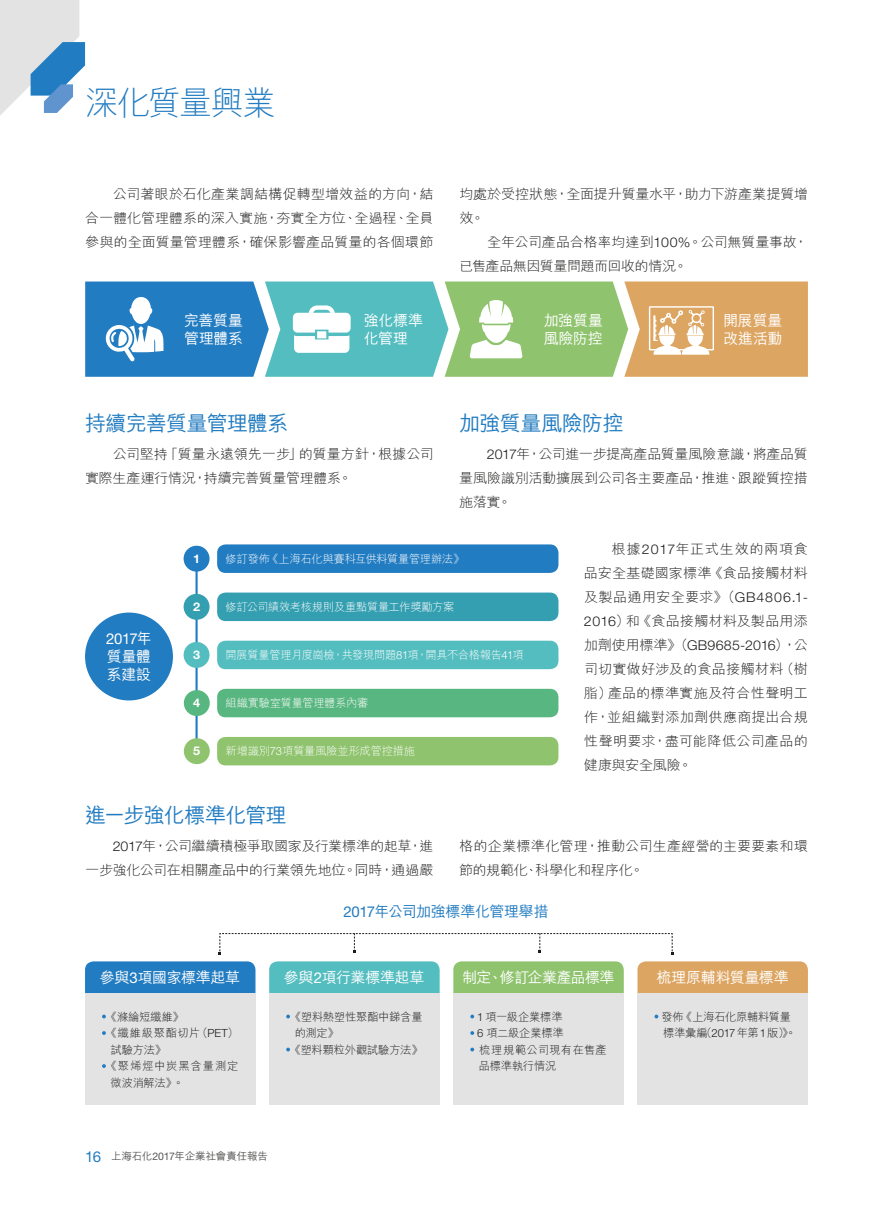
<style>
.page{position:relative;width:893px;height:1212px;background:#fff}
.page>*{position:absolute;margin:0;border:0;box-sizing:border-box;transform-origin:0 0}
.t1{font:300 33px "M Hei HK";letter-spacing:-.055em;color:#227cc1}
.t2{font:500 21px "M Hei HK";letter-spacing:-.025em;color:#227cc1}
.t3{font:500 21px "M Hei HK";letter-spacing:-.045em;color:#227cc1}
.t4{font:500 15px/18px "M Hei HK";letter-spacing:-.025em;color:#fff}
.t5{font:500 15px "M Hei HK";letter-spacing:-.025em;color:#227cc1}
.t6{font:15px "Helvetica Neue LT Std";color:#fff}
.t7{font:300 13.5px/24px "M Hei HK";letter-spacing:-.015em;color:#1c1c1b;text-align:justify;scale:1.05 1}
.t8{font:300 13.5px/24px "M Hei HK";letter-spacing:-.04em;color:#1c1c1b;scale:1.05 1}
.t9{font:700 12px "Helvetica Neue LT Std";color:#fff;scale:1.05 1}
.t10{font:300 11.25px "M Hei HK";letter-spacing:-.03em;color:#fff}
.t11{font:300 11.25px/16.5px "M Hei HK";letter-spacing:-.01em;color:#1c1c1b}
.t12{font:300 11.25px/16.5px "M Hei HK";letter-spacing:-.03em;color:#1c1c1b}
.t13{font:300 11.25px "M Hei HK";letter-spacing:.06em;color:#1c1c1b}
.t14{font:300 11.25px "M Hei HK";letter-spacing:.085em;color:#1c1c1b}
.t15{font:500 10.5px "M Hei HK";letter-spacing:-.02em;color:#575756}
.s1{font-family:"Helvetica Neue LT Std"}
.s2{font-family:"M Hei HK";font-weight:500}
.s3{font-family:"Helvetica Neue LT Std";font-weight:400}
.s4{font-family:"Helvetica Neue LT Std";font-weight:400;font-size:15px;color:#227cc1}
</style>
<div class="page">
<svg style="left:0;top:0;width:85px;height:115px"></svg>
<hr style="left:195px;top:559px;width:3px;height:200px;background:#227cc1">
<div style="left:184px;top:546px;width:26px;height:26px;background:#227cc1;border-radius:50%"></div>
<div style="left:184px;top:594px;width:26px;height:26px;background:#349fb1;border-radius:50%"></div>
<div style="left:184px;top:642px;width:26px;height:26px;background:#54bdc0;border-radius:50%"></div>
<div style="left:184px;top:690px;width:26px;height:26px;background:#58b680;border-radius:50%"></div>
<div style="left:184px;top:738px;width:26px;height:26px;background:#8fc36e;border-radius:50%"></div>
<div style="left:217px;top:544px;width:341px;height:29px;background:#227cc1;border-radius:9px"></div>
<div style="left:217px;top:592px;width:341px;height:29px;background:#349fb1;border-radius:9px"></div>
<div style="left:217px;top:641px;width:341px;height:28px;background:#54bdc0;border-radius:9px"></div>
<div style="left:217px;top:689px;width:341px;height:28px;background:#58b680;border-radius:9px"></div>
<div style="left:217px;top:737px;width:341px;height:28px;background:#8fc36e;border-radius:9px"></div>
<div style="left:85px;top:612px;width:88px;height:88px;background:#227cc1;border-radius:50%"></div>
<svg style="left:85px;top:961px;width:170px;height:33px;background:#2b81c3"></svg>
<div style="left:85px;top:994px;width:170px;height:111px;background:#e3e3e3"></div>
<svg style="left:102px;top:1014px;width:4px;height:4px"></svg>
<svg style="left:102px;top:1031px;width:4px;height:4px"></svg>
<svg style="left:102px;top:1064px;width:4px;height:4px"></svg>
<svg style="left:269px;top:961px;width:171px;height:33px;background:#5bbfc2"></svg>
<div style="left:269px;top:994px;width:171px;height:111px;background:#e3e3e3"></div>
<svg style="left:286px;top:1014px;width:4px;height:4px"></svg>
<svg style="left:286px;top:1047px;width:4px;height:4px"></svg>
<svg style="left:453px;top:961px;width:171px;height:33px;background:#93c574"></svg>
<div style="left:453px;top:994px;width:171px;height:111px;background:#e3e3e3"></div>
<svg style="left:470px;top:1014px;width:4px;height:4px"></svg>
<svg style="left:470px;top:1031px;width:4px;height:4px"></svg>
<svg style="left:470px;top:1047px;width:4px;height:4px"></svg>
<svg style="left:637px;top:961px;width:171px;height:33px;background:#dda869"></svg>
<div style="left:637px;top:994px;width:171px;height:111px;background:#e3e3e3"></div>
<svg style="left:654px;top:1014px;width:4px;height:4px"></svg>
<svg style="left:219px;top:933px;width:454px;height:22px"></svg>
<svg style="left:85px;top:281px;width:723px;height:96px;background:#8db4a3"></svg>
<h1 class="t1" style="left:85px;top:79px;width:192px">深化質量興業</h1>
<p class="t7" style="left:85px;top:182px;width:333px;text-indent:28px">公司著眼於石化產業調結構促轉型增效益的方向，結合一體化管理體系的深入實施，夯實全方位、全過程、全員參與的全面質量管理體系，確保影響產品質量的各個環節</p>
<p class="t7" style="left:459px;top:182px;width:333px">均處於受控狀態，全面提升質量水平，助力下游產業提質增效。</p>
<p class="t8" style="left:459px;top:230px;width:333px;text-indent:28px">全年公司產品合格率均達到<span class="s1">100%</span>。公司無質量事故，已售產品無因質量問題而回收的情況。</p>
<p class="t4" style="left:184px;top:310px;width:60px">完善質量管理體系</p>
<p class="t4" style="left:364px;top:310px;width:61px">強化標準化管理</p>
<p class="t4" style="left:544px;top:310px;width:61px">加強質量風險防控</p>
<p class="t4" style="left:723px;top:310px;width:61px">開展質量改進活動</p>
<h2 class="t2" style="left:85px;top:408px;width:205px">持續完善質量管理體系</h2>
<h2 class="t2" style="left:459px;top:408px;width:166px">加強質量風險防控</h2>
<p class="t7" style="left:85px;top:441px;width:334px;text-indent:28px">公司堅持「質量永遠領先一步」的質量方針，根據公司實際生產運行情況，持續完善質量管理體系。</p>
<p class="t7" style="left:459px;top:441px;width:334px;text-indent:28px"><span class="s1">2017</span>年，公司進一步提高產品質量風險意識，將產品質量風險識別活動擴展到公司各主要產品，推進、跟蹤質控措施落實。</p>
<p class="t6" style="left:106px;top:630px;width:47px">2017<span class="s2">年</span></p>
<p class="t4" style="left:107px;top:647px;width:46px">質量體系建設</p>
<p class="t9" style="left:193px;top:551px;width:8px">1</p>
<p class="t9" style="left:193px;top:599px;width:8px">2</p>
<p class="t9" style="left:193px;top:647px;width:8px">3</p>
<p class="t9" style="left:193px;top:695px;width:8px">4</p>
<p class="t9" style="left:193px;top:743px;width:8px">5</p>
<p class="t10" style="left:226px;top:551px;width:240px">修訂發佈《上海石化與賽科互供料質量管理辦法》</p>
<p class="t10" style="left:226px;top:599px;width:230px">修訂公司績效考核規則及重點質量工作獎勵方案</p>
<p class="t10" style="left:226px;top:647px;width:300px">開展質量管理月度崗檢，共發現問題<span class="s1">81</span>項，開具不合格報告<span class="s1">41</span>項</p>
<p class="t10" style="left:226px;top:695px;width:144px">組織實驗室質量管理體系內審</p>
<p class="t10" style="left:226px;top:743px;width:191px">新增識別<span class="s1">73</span>項質量風險並形成管控措施</p>
<h2 class="t3" style="left:85px;top:800px;width:203px">進一步強化標準化管理</h2>
<p class="t7" style="left:584px;top:536px;width:215px;text-indent:28px">根據<span class="s1">2017</span>年正式生效的兩項食品安全基礎國家標準《食品接觸材料及製品通用安全要求》（<span class="s1">GB4806.1- 2016</span>）和《食品接觸材料及製品用添加劑使用標準》（<span class="s1">GB9685-2016</span>），公司切實做好涉及的食品接觸材料（樹脂）產品的標準實施及符合性聲明工作，並組織對添加劑供應商提出合規性聲明要求，盡可能降低公司產品的健康與安全風險。</p>
<p class="t7" style="left:85px;top:833px;width:334px;text-align:right"><span class="s1">2017</span>年，公司繼續積極爭取國家及行業標準的起草，進<br>一步強化公司在相關產品中的行業領先地位。同時，通過嚴</p>
<p class="t7" style="left:459px;top:833px;width:334px">格的企業標準化管理，推動公司生產經營的主要要素和環節的規範化、科學化和程序化。</p>
<p class="t5" style="left:343px;top:901px;width:207px"><span class="s3">2017</span>年公司加強標準化管理舉措</p>
<p class="t4" style="left:100px;top:968px;width:142px">參與<span class="s3">3</span>項國家標準起草</p>
<p class="t11" style="left:106px;top:1008px;width:79px">《滌綸短纖維》</p>
<p class="t13" style="left:106px;top:1025px;width:134px">《纖維級聚酯切片（<span class="s1">PET</span>）</p>
<p class="t11" style="left:111px;top:1041px;width:57px">試驗方法》</p>
<p class="t14" style="left:106px;top:1058px;width:134px">《聚烯烴中炭黑含量測定</p>
<p class="t11" style="left:111px;top:1074px;width:75px">微波消解法》。</p>
<p class="t4" style="left:284px;top:968px;width:142px">參與<span class="s3">2</span>項行業標準起草</p>
<p class="t11" style="left:290px;top:1008px;width:134px">《塑料熱塑性聚酯中銻含量</p>
<p class="t11" style="left:295px;top:1024px;width:46px">的測定》</p>
<p class="t11" style="left:290px;top:1041px;width:134px">《塑料顆粒外觀試驗方法》</p>
<p class="t15" style="left:85px;top:1148px;width:184px"><span class="s4">16</span> 上海石化<span class="s3">2017</span>年企業社會責任報告</p>
<p class="t4" style="left:462px;top:968px;width:154px">制定、修訂企業產品標準</p>
<p class="t11" style="left:477px;top:1008px;width:131px"><span class="s1">1</span> 項一級企業標準<br><span class="s1">6</span> 項二級企業標準<br>梳理規範公司現有在售產品標準執行情況</p>
<p class="t4" style="left:656px;top:968px;width:134px">梳理原輔料質量標準</p>
<p class="t12" style="left:661px;top:1008px;width:137px">發佈《上海石化原輔料質量標準彙編（<span class="s1">2017</span>年第<span class="s1">1</span>版）》。</p>
</div>
